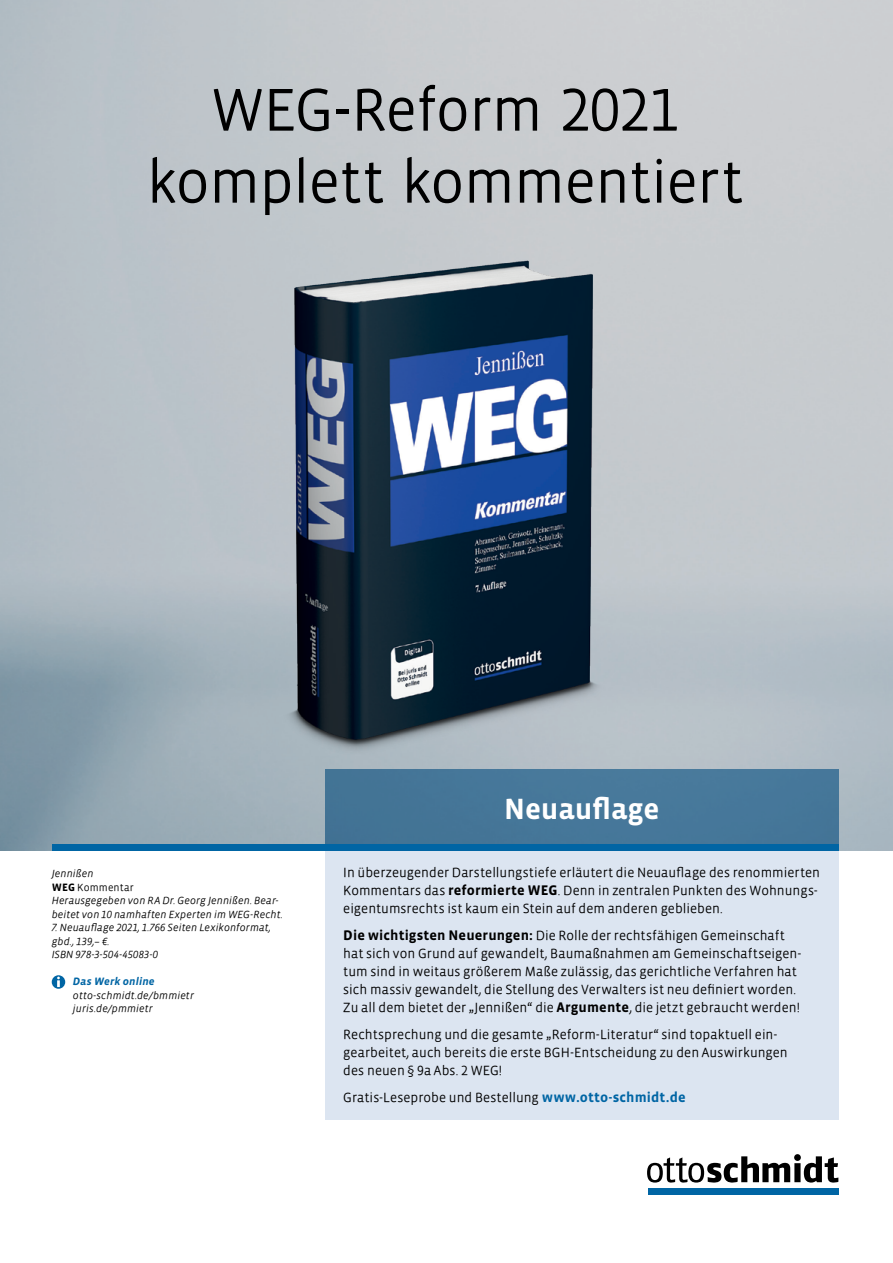
<style>
.page{position:relative;width:893px;height:1263px;background:#fff}
.page>*{position:absolute;margin:0;border:0;box-sizing:border-box;transform-origin:0 0}
.t1{font:300 60px/72px "Vista Sans OT";letter-spacing:-.01em;color:#000;text-align:center}
.t2{font:700 30px "Vista Sans OT";letter-spacing:-.005em;color:#fff}
.t3{font:300 13.5px/18px "Vista Sans OT";letter-spacing:.005em;color:#000}
.t4{font:italic 700 10.95px "Vista Sans OTCE";letter-spacing:.01em;color:#0065a4}
.t5{font:italic 300 10.5px/13.5px "Vista Sans OT";letter-spacing:.015em;color:#000}
.s1{font-weight:700;font-style:normal;font-size:10.95px}
.s2{font-style:normal}
.s3{font-weight:700;font-size:14.25px}
.s4{font-weight:700;font-size:14.25px;color:#0065a4}
</style>
<div class="page">
<img style="left:0;top:0;width:893px;height:850px">
<svg style="left:52px;top:975px;width:13px;height:14px"></svg>
<svg style="left:647px;top:1154px;width:191px;height:28px"></svg>
<div style="left:648px;top:1189px;width:190px;height:6px;background:#0065a4"></div>
<div style="left:325px;top:850px;width:513px;height:270px;background:#dce5f1"></div>
<img style="left:261px;top:236px;width:366px;height:535px">
<div style="left:325px;top:769px;width:513px;height:75px;background:#457799"></div>
<div style="left:52px;top:844px;width:786px;height:6px;background:#0065a4"></div>
<h1 class="t1" style="left:147px;top:76px;width:598px">WEG-Reform 2021 komplett kommentiert</h1>
<p class="t5" style="left:52px;top:867px;width:233px">Jennißen<br><span class="s1">WEG</span> <span class="s2">Kommentar<br></span>Herausgegeben von RA Dr. Georg Jennißen. Bear&shy;beitet von 10 namhaften Experten im WEG-Recht.</p>
<p class="t5" style="left:52px;top:921px;width:221px">7. Neuauflage 2021, 1.766 Seiten Lexikonformat, gbd., 139,– €.<br>ISBN 978-3-504-45083-0</p>
<p class="t4" style="left:73px;top:976px;width:83px">Das Werk online</p>
<p class="t5" style="left:73px;top:989px;width:122px">otto-schmidt.de/bmmietr juris.de/pmmietr</p>
<h2 class="t2" style="left:504px;top:794px;width:157px">Neuauflage</h2>
<p class="t3" style="left:343px;top:864px;width:478px">In überzeugender Darstellungstiefe erläutert die Neuauflage des renommierten<br>Kommentars das <span class="s3">reformierte WEG</span>. Denn in zentralen Punkten des Wohnungs&shy;eigentumsrechts ist kaum ein Stein auf dem anderen geblieben.</p>
<p class="t3" style="left:343px;top:927px;width:459px"><span class="s3">Die wichtigsten Neuerungen:</span> Die Rolle der rechtsfähigen Gemeinschaft hat sich von Grund auf gewandelt, Baumaßnahmen am Gemeinschaftseigen&shy;tum sind in weitaus größerem Maße zulässig, das gerichtliche Verfahren hat sich massiv gewandelt, die Stellung des Verwalters ist neu definiert worden.<br>Zu all dem bietet der „Jennißen“ die <span class="s3">Argumente</span>, die jetzt gebraucht werden!</p>
<p class="t3" style="left:343px;top:1026px;width:446px">Rechtsprechung und die gesamte „Reform-Literatur“ sind topaktuell ein&shy;gearbeitet, auch bereits die erste BGH-Entscheidung zu den Auswirkungen des neuen § 9a Abs. 2 WEG!</p>
<p class="t3" style="left:343px;top:1089px;width:344px">Gratis-Leseprobe und Bestellung <span class="s4">www.otto-schmidt.de</span></p>
</div>
